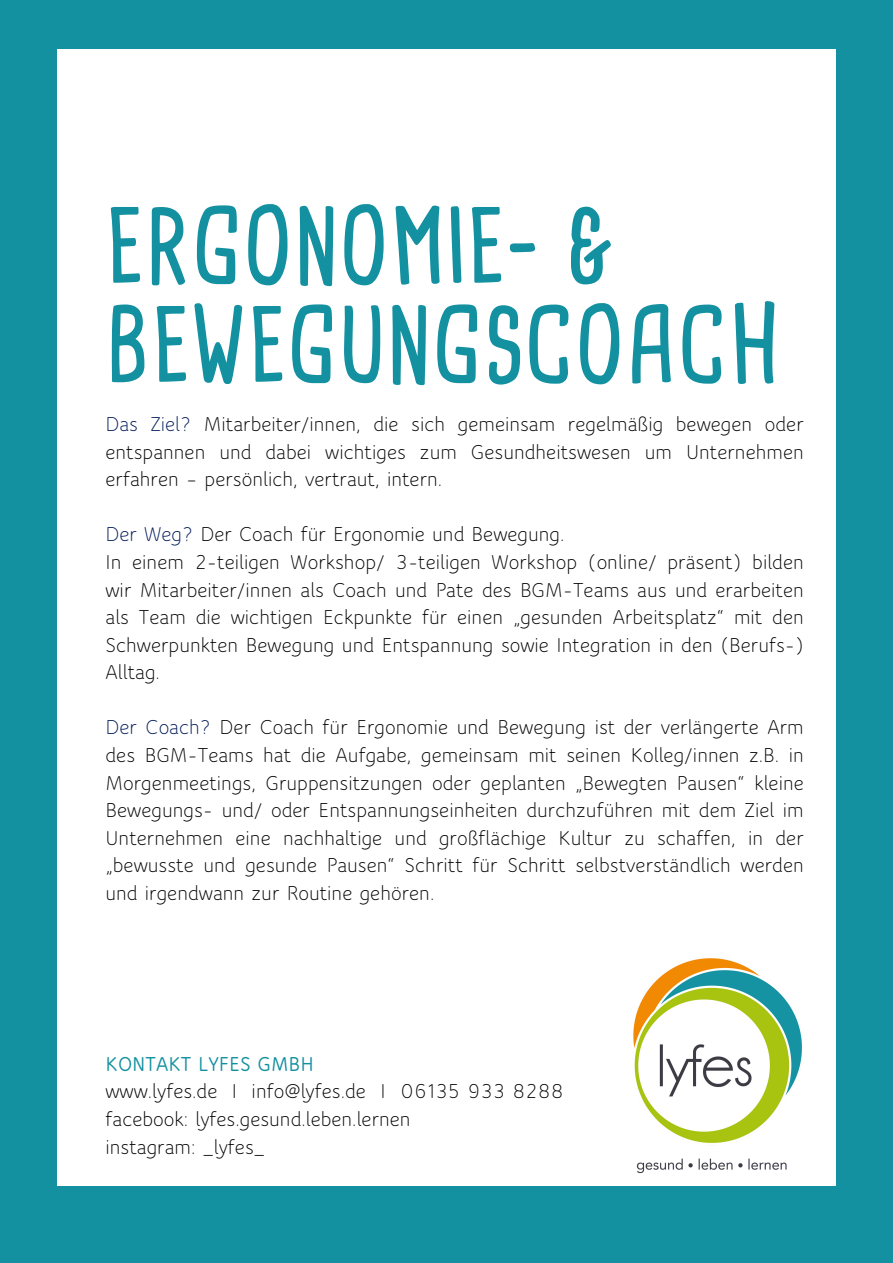
<style>
.page{position:relative;width:893px;height:1263px;background:#1491a0}
.page>*{position:absolute;margin:0;border:0;box-sizing:border-box;transform-origin:0 0}
.t1{font:700 100.5px/99px "Cardenio Modern";color:#1491a0}
.t2{font:21.75px/27.6px "Speak Pro";color:#000;text-align:justify}
.t3{font:700 21.75px "Speak Pro";color:#1491a0}
.s1{color:#011a58}
</style>
<div class="page">
<div style="left:57px;top:49px;width:779px;height:1137px;background:#fff"></div>
<img style="left:633px;top:958px;width:169px;height:215px">
<p class="t1" style="left:105px;top:198px;width:678px">ERGONOMIE- &amp;<br>BEWEGUNGSCOACH</p>
<p class="t2" style="left:105px;top:412px;width:700px"><span class="s1">Das Ziel?</span> Mitarbeiter/innen, die sich gemeinsam regelmäßig bewegen oder entspannen und dabei wichtiges zum Gesundheitswesen um Unternehmen erfahren – persönlich, vertraut, intern.</p>
<p class="t2" style="left:105px;top:522px;width:460px"><span class="s1">Der Weg?</span> Der Coach für Ergonomie und Bewegung.</p>
<p class="t2" style="left:105px;top:549px;width:700px">In einem 2-teiligen Workshop/ 3-teiligen Workshop (online/ präsent) bilden wir Mitarbeiter/innen als Coach und Pate des BGM-Teams aus und erarbeiten als Team die wichtigen Eckpunkte für einen „gesunden Arbeitsplatz“ mit den Schwerpunkten Bewegung und Entspannung sowie Integration in den (Berufs-)<br>Alltag.</p>
<p class="t2" style="left:105px;top:715px;width:700px"><span class="s1">Der Coach?</span> Der Coach für Ergonomie und Bewegung ist der verlängerte Arm des BGM-Teams hat die Aufgabe, gemeinsam mit seinen Kolleg/innen z.B. in Morgenmeetings, Gruppensitzungen oder geplanten „Bewegten Pausen“ kleine Bewegungs- und/ oder Entspannungseinheiten durchzuführen mit dem Ziel im Unternehmen eine nachhaltige und großflächige Kultur zu schaffen, in der „bewusste und gesunde Pausen“ Schritt für Schritt selbstverständlich werden und irgendwann zur Routine gehören.</p>
<p class="t3" style="left:105px;top:1054px;width:210px">KONTAKT LYFES GMBH</p>
<p class="t2" style="left:105px;top:1079px;width:459px">www.lyfes.de I info@lyfes.de I 06135 933 8288</p>
<h2 class="t2" style="left:105px;top:1106px;width:307px">facebook: lyfes.gesund.leben.lernen</h2>
<p class="t2" style="left:105px;top:1134px;width:161px">instagram: _lyfes_</p>
</div>
